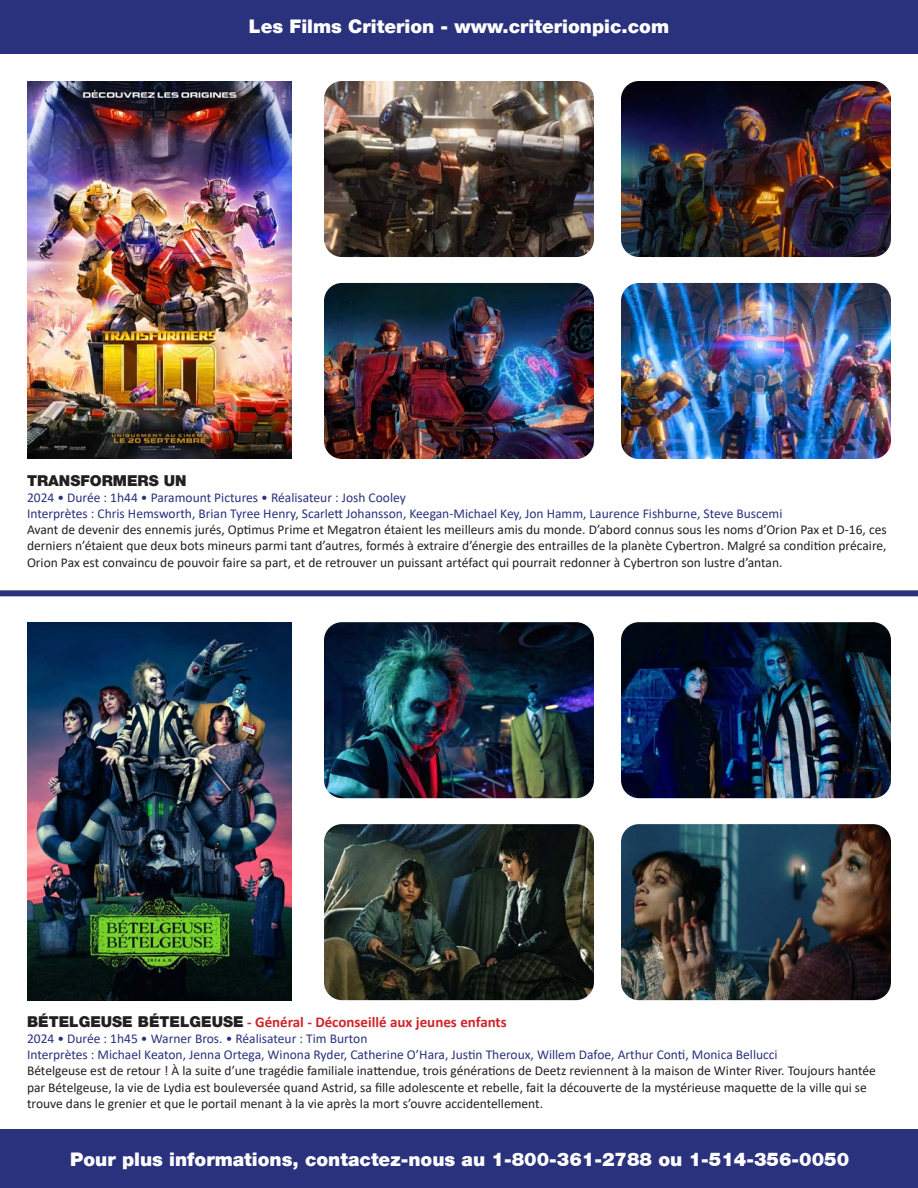
<style>
.page{position:relative;width:918px;height:1188px;background:#fff}
.page>*{position:absolute;margin:0;border:0;box-sizing:border-box;transform-origin:0 0}
.t1{font:900 18.75px "Helvetica 95";color:#fff}
.t2{font:700 15px "Calibri";color:#d1232a}
.t3{font:900 15px "Helvetica 95";color:#231f20}
.t4{font:13.5px/16.2px "Calibri";color:#231f20;text-align:justify}
.t5{font:13.5px "Calibri";color:#2a317d}
.s1{font-family:"Helvetica 95";font-weight:900;color:#231f20}
</style>
<div class="page">
<div style="left:0;top:0;width:918px;height:54px;background:#2a317d"></div>
<div style="left:0;top:1130px;width:918px;height:58px;background:#2a317d"></div>
<img style="left:27px;top:81px;width:265px;height:378px">
<div style="left:0;top:590px;width:918px;height:6px;background:#2a317d"></div>
<img style="left:324px;top:81px;width:270px;height:176px">
<img style="left:621px;top:81px;width:270px;height:176px">
<img style="left:324px;top:283px;width:270px;height:176px">
<img style="left:621px;top:283px;width:270px;height:176px">
<img style="left:27px;top:622px;width:265px;height:378px">
<img style="left:324px;top:622px;width:270px;height:176px">
<img style="left:621px;top:622px;width:270px;height:176px">
<img style="left:324px;top:824px;width:270px;height:176px">
<img style="left:621px;top:824px;width:270px;height:176px">
<p class="t1" style="left:249px;top:15px;width:422px">Les Films Criterion - www.criterionpic.com</p>
<p class="t3" style="left:27px;top:471px;width:161px">TRANSFORMERS UN</p>
<p class="t5" style="left:27px;top:488px;width:380px">2024 • Durée : 1h44 • Paramount Pictures • Réalisateur : Josh Cooley</p>
<p class="t5" style="left:27px;top:504px;width:757px">Interprètes : Chris Hemsworth, Brian Tyree Henry, Scarlett Johansson, Keegan-Michael Key, Jon Hamm, Laurence Fishburne, Steve Buscemi</p>
<p class="t4" style="left:27px;top:521px;width:861px">Avant de devenir des ennemis jurés, Optimus Prime et Megatron étaient les meilleurs amis du monde. D’abord connus sous les noms d’Orion Pax et D-16, ces derniers n’étaient que deux bots mineurs parmi tant d’autres, formés à extraire d’énergie des entrailles de la planète Cybertron. Malgré sa condition précaire, Orion Pax est convaincu de pouvoir faire sa part, et de retrouver un puissant artéfact qui pourrait redonner à Cybertron son lustre d’antan.</p>
<p class="t2" style="left:27px;top:1011px;width:481px"><span class="s1">BÉTELGEUSE BÉTELGEUSE</span> - Général - Déconseillé aux jeunes enfants</p>
<p class="t5" style="left:27px;top:1029px;width:342px">2024 • Durée : 1h45 • Warner Bros. • Réalisateur : Tim Burton</p>
<p class="t5" style="left:27px;top:1045px;width:752px">Interprètes : Michael Keaton, Jenna Ortega, Winona Ryder, Catherine O’Hara, Justin Theroux, Willem Dafoe, Arthur Conti, Monica Bellucci</p>
<p class="t4" style="left:27px;top:1062px;width:850px;text-align:left">Bételgeuse est de retour ! À la suite d’une tragédie familiale inattendue, trois générations de Deetz reviennent à la maison de Winter River. Toujours hantée par Bételgeuse, la vie de Lydia est bouleversée quand Astrid, sa fille adolescente et rebelle, fait la découverte de la mystérieuse maquette de la ville qui se trouve dans le grenier et que le portail menant à la vie après la mort s’ouvre accidentellement.</p>
<p class="t1" style="left:70px;top:1148px;width:781px">Pour plus informations, contactez-nous au 1-800-361-2788 ou 1-514-356-0050</p>
</div>
